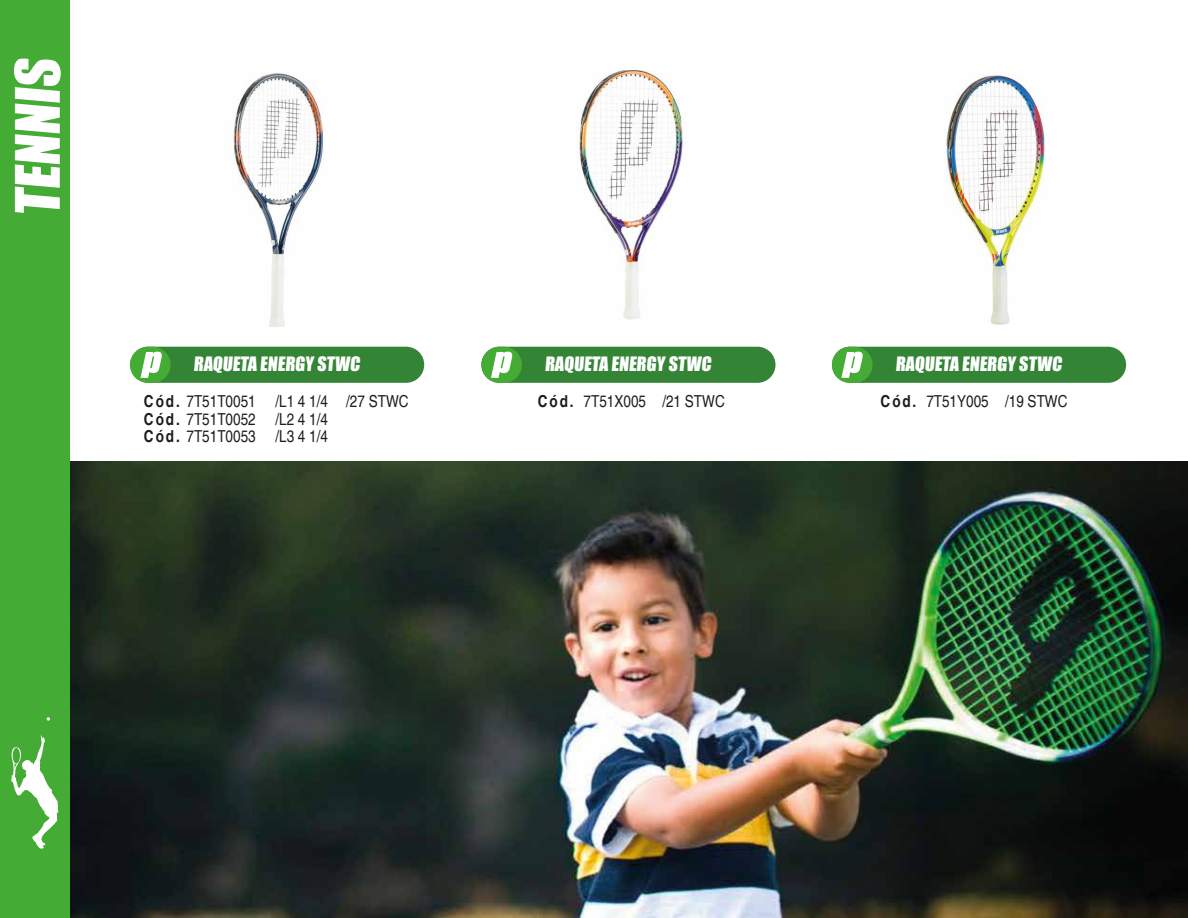
<style>
.page{position:relative;width:1188px;height:918px;background:#fff}
.page>*{position:absolute;margin:0;border:0;box-sizing:border-box;transform-origin:0 0}
.t1{font:56.85px "Impact";color:#fff}
.t2{font:18.15px "Impact";color:#fff}
.t3{font:condensed 16.5px/17.4px "Helvetica LT";color:#1d1d1b}
.s1{font-family:"Helvetica";font-weight:700}
</style>
<div class="page">
<img style="left:69px;top:462px;width:1119px;height:456px">
<img style="left:233px;top:73px;width:91px;height:254px">
<img style="left:576px;top:70px;width:109px;height:250px">
<img style="left:945px;top:75px;width:100px;height:249px">
<div style="left:832px;top:347px;width:294px;height:36px;background:#338535;border-radius:18px"></div>
<div style="left:832px;top:347px;width:41px;height:36px;background:#44ac34;border-radius:18px"></div>
<div style="left:481px;top:347px;width:295px;height:36px;background:#338535;border-radius:18px"></div>
<div style="left:481px;top:347px;width:41px;height:36px;background:#44ac34;border-radius:18px"></div>
<div style="left:130px;top:347px;width:294px;height:36px;background:#338535;border-radius:18px"></div>
<div style="left:130px;top:347px;width:41px;height:36px;background:#44ac34;border-radius:18px"></div>
<svg style="left:141px;top:352px;width:21px;height:26px"></svg>
<svg style="left:491px;top:352px;width:22px;height:26px"></svg>
<svg style="left:841px;top:352px;width:22px;height:26px"></svg>
<div style="left:0;top:0;width:69px;height:918px;background:#44ac34"></div>
<svg style="left:47px;top:717px;width:3px;height:4px"></svg>
<svg style="left:11px;top:735px;width:47px;height:114px"></svg>
<h1 class="t1" style="left:-7px;top:216px;width:166px;rotate:-90deg">TENNIS</h1>
<p class="t2" style="left:194px;top:350px;width:170px">RAQUETA ENERGY STWC</p>
<p class="t2" style="left:545px;top:350px;width:170px">RAQUETA ENERGY STWC</p>
<p class="t3" style="left:346px;top:393px;width:64px">/27 STWC</p>
<p class="t2" style="left:895px;top:350px;width:170px">RAQUETA ENERGY STWC</p>
<p class="t3" style="left:144px;top:393px;width:186px"><span class="s1">Cód.</span> 7T51T0051 /L1 4 1/4</p>
<p class="t3" style="left:538px;top:393px;width:189px"><span class="s1">Cód.</span> 7T51X005 /21 STWC</p>
<p class="t3" style="left:880px;top:393px;width:189px"><span class="s1">Cód.</span> 7T51Y005 /19 STWC</p>
<p class="t3" style="left:144px;top:410px;width:186px"><span class="s1">Cód.</span> 7T51T0052 /L2 4 1/4<br><span class="s1">Cód.</span> 7T51T0053 /L3 4 1/4</p>
</div>
